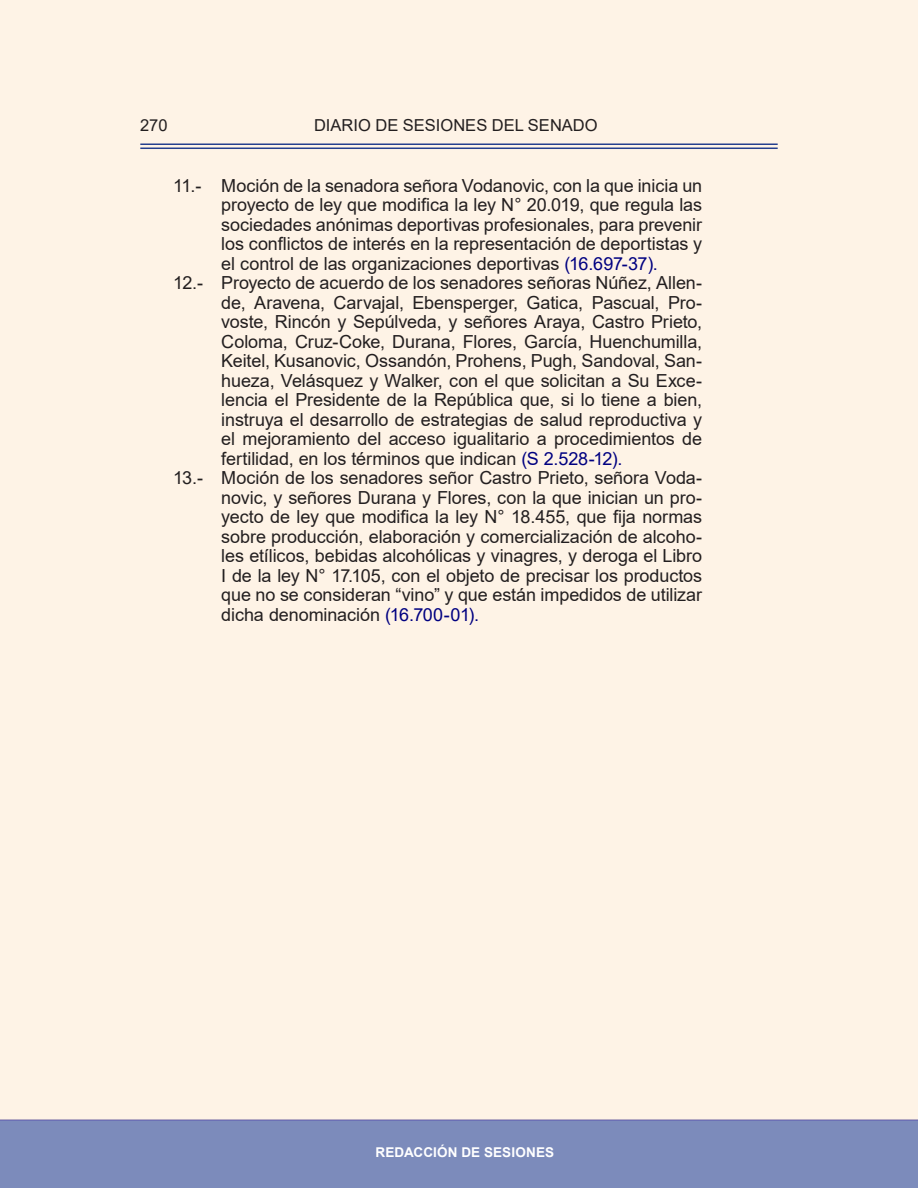
<style>
.page{position:relative;width:918px;height:1188px;background:#fff}
.page>*{position:absolute;margin:0;border:0;box-sizing:border-box;transform-origin:0 0}
.Texto_Documentos_ïndice{font:18px/19.5px "Arial";letter-spacing:-.005em;color:#231f20;text-align:justify}
.t1{font:16.5px "Arial";color:#231f20}
.t2{font:700 13.5px "Arial";letter-spacing:.015em;color:#fff}
.s1{color:#000080}
</style>
<div class="page">
<div style="left:0;top:1119px;width:918px;height:69px;background:#7c8bbb"></div>
<hr style="left:140px;top:148px;width:638px;height:1px;background:#253f8e">
<hr style="left:140px;top:144px;width:638px;height:1px;background:#253f8e">
<p class="t1" style="left:140px;top:114px;width:29px">270</p>
<p class="t1" style="left:314px;top:113px;width:285px">DIARIO DE SESIONES DEL SENADO</p>
<p class="Texto_Documentos_ïndice" style="left:221px;top:176px;width:482px;text-indent:-48px">11.- Moción de la senadora señora Vodanovic, con la que inicia un proyecto de ley que modifica la ley N° 20.019, que regula las sociedades anónimas deportivas profesionales, para prevenir los conflictos de interés en la representación de deportistas y el control de las organizaciones deportivas <span class="s1">(16.697-37).</span></p>
<p class="Texto_Documentos_ïndice" style="left:221px;top:273px;width:482px;text-indent:-48px">12.- Proyecto de acuerdo de los senadores señoras Núñez, Allen&shy;de, Aravena, Carvajal, Ebensperger, Gatica, Pascual, Pro&shy;voste, Rincón y Sepúlveda, y señores Araya, Castro Prieto, Coloma, Cruz-Coke, Durana, Flores, García, Huenchumilla, Keitel, Kusanovic, Ossandón, Prohens, Pugh, Sandoval, San&shy;hueza, Velásquez y Walker, con el que solicitan a Su Exce&shy;lencia el Presidente de la República que, si lo tiene a bien, instruya el desarrollo de estrategias de salud reproductiva y el mejoramiento del acceso igualitario a procedimientos de fertilidad, en los términos que indican <span class="s1">(S 2.528-12).</span></p>
<p class="Texto_Documentos_ïndice" style="left:221px;top:468px;width:482px;text-indent:-48px">13.- Moción de los senadores señor Castro Prieto, señora Voda&shy;novic, y señores Durana y Flores, con la que inician un pro&shy;yecto de ley que modifica la ley N° 18.455, que fija normas sobre producción, elaboración y comercialización de alcoho&shy;les etílicos, bebidas alcohólicas y vinagres, y deroga el Libro I de la ley N° 17.105, con el objeto de precisar los productos que no se consideran “vino” y que están impedidos de utilizar dicha denominación <span class="s1">(16.700-01).</span></p>
<p class="t2" style="left:375px;top:1143px;width:180px">REDACCIÓN DE SESIONES</p>
</div>
